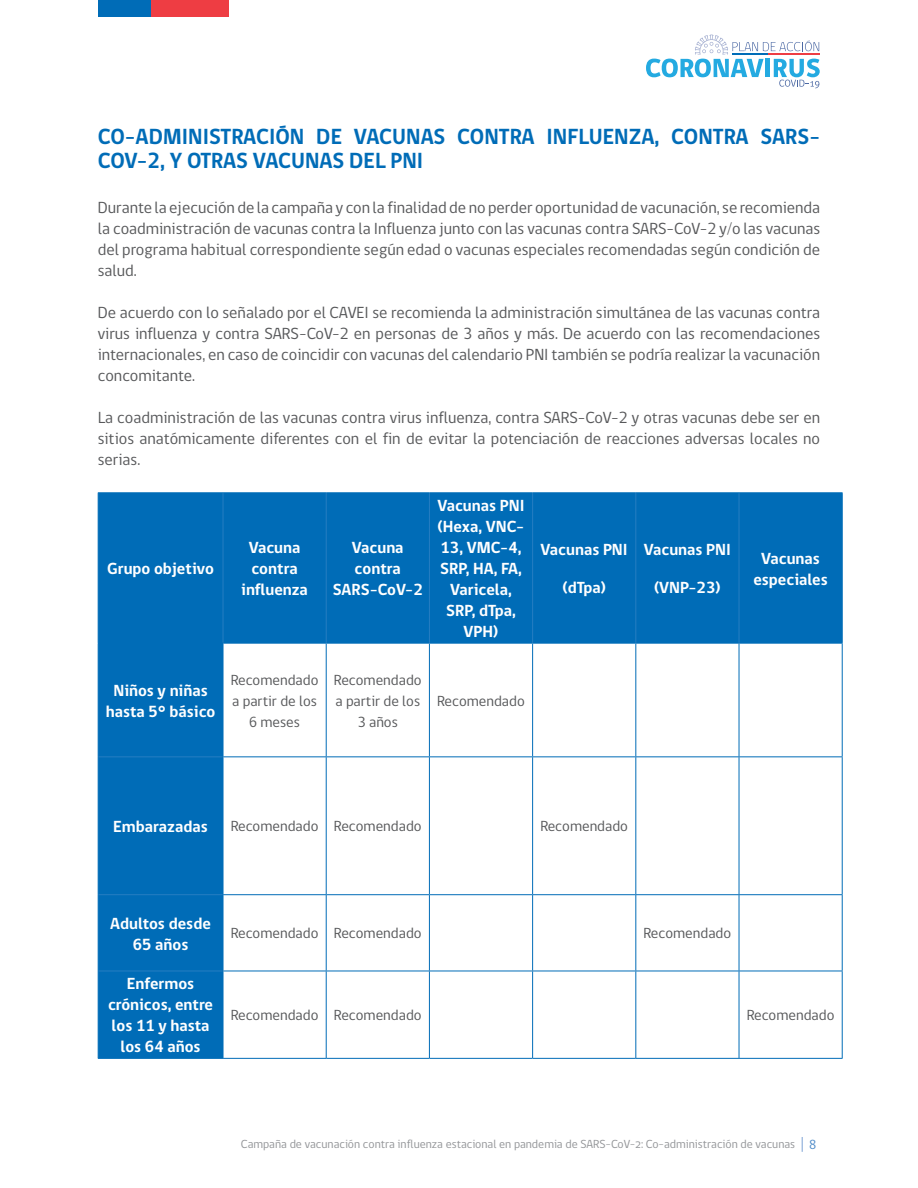
<style>
.page{position:relative;width:918px;height:1188px;background:#fff}
.page>*{position:absolute;margin:0;border:0;box-sizing:border-box;transform-origin:0 0}
.TEXTO_GENERAL{font:700 22.5px/24px "gob CL";color:#006cb7}
.TEXTO_GENERAL-2{font:16.5px/21px "gob CL";color:#57585a;text-align:justify}
.SUB_SUBTITULO_AZUL{font:700 16.5px/21px "gob CL";color:#fff;text-align:center}
.SUB_SUBTITULO_AZUL-2{font:15px/21px "gob CL";color:#57585a;text-align:center}
.t1{font:12px "gob CL";color:#939598}
.s1{font-size:13.5px;color:#4c89c7}
</style>
<div class="page">
<div style="left:98px;top:0;width:54px;height:16px;background:#006cb7"></div>
<div style="left:152px;top:0;width:77px;height:16px;background:#ee3d43"></div>
<svg style="left:802px;top:1137px;width:1px;height:15px"></svg>
<svg style="left:646px;top:35px;width:174px;height:53px"></svg>
<div style="left:99px;top:493px;width:743px;height:565px;background:#006cb7"></div>
<svg style="left:224px;top:644px;width:618px;height:112px"></svg>
<svg style="left:224px;top:757px;width:618px;height:301px"></svg>
<hr style="left:326px;top:644px;width:1px;height:112px;background:#006cb7">
<hr style="left:429px;top:644px;width:1px;height:112px;background:#006cb7">
<hr style="left:532px;top:644px;width:1px;height:112px;background:#006cb7">
<hr style="left:635px;top:644px;width:1px;height:112px;background:#006cb7">
<hr style="left:739px;top:644px;width:1px;height:112px;background:#006cb7">
<hr style="left:842px;top:644px;width:1px;height:112px;background:#006cb7">
<hr style="left:223px;top:756px;width:103px;height:1px;background:#006cb7">
<hr style="left:326px;top:756px;width:103px;height:1px;background:#006cb7">
<hr style="left:326px;top:757px;width:1px;height:137px;background:#006cb7">
<hr style="left:429px;top:756px;width:104px;height:1px;background:#006cb7">
<hr style="left:429px;top:757px;width:1px;height:137px;background:#006cb7">
<hr style="left:533px;top:756px;width:103px;height:1px;background:#006cb7">
<hr style="left:532px;top:757px;width:1px;height:137px;background:#006cb7">
<hr style="left:636px;top:756px;width:103px;height:1px;background:#006cb7">
<hr style="left:635px;top:757px;width:1px;height:137px;background:#006cb7">
<hr style="left:739px;top:756px;width:104px;height:1px;background:#006cb7">
<hr style="left:739px;top:757px;width:1px;height:137px;background:#006cb7">
<hr style="left:842px;top:757px;width:1px;height:137px;background:#006cb7">
<hr style="left:223px;top:894px;width:103px;height:1px;background:#006cb7">
<hr style="left:326px;top:894px;width:103px;height:1px;background:#006cb7">
<hr style="left:326px;top:895px;width:1px;height:76px;background:#006cb7">
<hr style="left:429px;top:894px;width:104px;height:1px;background:#006cb7">
<hr style="left:429px;top:895px;width:1px;height:76px;background:#006cb7">
<hr style="left:533px;top:894px;width:103px;height:1px;background:#006cb7">
<hr style="left:532px;top:895px;width:1px;height:76px;background:#006cb7">
<hr style="left:636px;top:894px;width:103px;height:1px;background:#006cb7">
<hr style="left:635px;top:895px;width:1px;height:76px;background:#006cb7">
<hr style="left:739px;top:894px;width:104px;height:1px;background:#006cb7">
<hr style="left:739px;top:895px;width:1px;height:76px;background:#006cb7">
<hr style="left:842px;top:895px;width:1px;height:76px;background:#006cb7">
<hr style="left:223px;top:971px;width:103px;height:1px;background:#006cb7">
<hr style="left:326px;top:971px;width:103px;height:1px;background:#006cb7">
<hr style="left:326px;top:971px;width:1px;height:87px;background:#006cb7">
<hr style="left:429px;top:971px;width:104px;height:1px;background:#006cb7">
<hr style="left:429px;top:971px;width:1px;height:87px;background:#006cb7">
<hr style="left:533px;top:971px;width:103px;height:1px;background:#006cb7">
<hr style="left:532px;top:971px;width:1px;height:87px;background:#006cb7">
<hr style="left:636px;top:971px;width:103px;height:1px;background:#006cb7">
<hr style="left:635px;top:971px;width:1px;height:87px;background:#006cb7">
<hr style="left:739px;top:971px;width:104px;height:1px;background:#006cb7">
<hr style="left:739px;top:971px;width:1px;height:87px;background:#006cb7">
<hr style="left:842px;top:971px;width:1px;height:87px;background:#006cb7">
<hr style="left:223px;top:1058px;width:103px;height:1px;background:#006cb7">
<hr style="left:326px;top:1058px;width:103px;height:1px;background:#006cb7">
<hr style="left:429px;top:1058px;width:104px;height:1px;background:#006cb7">
<hr style="left:533px;top:1058px;width:103px;height:1px;background:#006cb7">
<hr style="left:636px;top:1058px;width:103px;height:1px;background:#006cb7">
<hr style="left:739px;top:1058px;width:104px;height:1px;background:#006cb7">
<hr style="left:98px;top:492px;width:125px;height:1px;background:#006cb7">
<hr style="left:98px;top:493px;width:1px;height:150px;background:#006cb7">
<hr style="left:223px;top:492px;width:103px;height:1px;background:#006cb7">
<hr style="left:326px;top:492px;width:103px;height:1px;background:#006cb7">
<hr style="left:429px;top:492px;width:104px;height:1px;background:#006cb7">
<hr style="left:533px;top:492px;width:103px;height:1px;background:#006cb7">
<hr style="left:636px;top:492px;width:103px;height:1px;background:#006cb7">
<hr style="left:739px;top:492px;width:104px;height:1px;background:#006cb7">
<hr style="left:842px;top:493px;width:1px;height:150px;background:#006cb7">
<hr style="left:223px;top:643px;width:103px;height:1px;background:#006cb7">
<hr style="left:326px;top:643px;width:103px;height:1px;background:#006cb7">
<hr style="left:429px;top:643px;width:104px;height:1px;background:#006cb7">
<hr style="left:533px;top:643px;width:103px;height:1px;background:#006cb7">
<hr style="left:636px;top:643px;width:103px;height:1px;background:#006cb7">
<hr style="left:739px;top:643px;width:104px;height:1px;background:#006cb7">
<hr style="left:223px;top:493px;width:1px;height:150px;background:#267ec2">
<hr style="left:326px;top:493px;width:1px;height:150px;background:#267ec2">
<hr style="left:429px;top:493px;width:1px;height:150px;background:#267ec2">
<hr style="left:532px;top:493px;width:1px;height:150px;background:#267ec2">
<hr style="left:635px;top:493px;width:1px;height:150px;background:#267ec2">
<hr style="left:739px;top:493px;width:1px;height:150px;background:#267ec2">
<hr style="left:98px;top:643px;width:125px;height:1px;background:#006cb7">
<hr style="left:98px;top:644px;width:1px;height:113px;background:#006cb7">
<hr style="left:223px;top:644px;width:1px;height:112px;background:#006cb7">
<hr style="left:98px;top:757px;width:1px;height:138px;background:#006cb7">
<hr style="left:223px;top:757px;width:1px;height:137px;background:#006cb7">
<hr style="left:98px;top:895px;width:1px;height:76px;background:#006cb7">
<hr style="left:223px;top:895px;width:1px;height:76px;background:#006cb7">
<hr style="left:98px;top:971px;width:1px;height:87px;background:#006cb7">
<hr style="left:223px;top:971px;width:1px;height:87px;background:#006cb7">
<hr style="left:98px;top:1058px;width:125px;height:1px;background:#006cb7">
<hr style="left:99px;top:756px;width:124px;height:1px;background:#267ec2">
<hr style="left:99px;top:894px;width:124px;height:1px;background:#267ec2">
<hr style="left:99px;top:971px;width:124px;height:1px;background:#267ec2">
<p class="TEXTO_GENERAL" style="left:98px;top:125px;width:724px">CO-ADMINISTRACIÓN DE VACUNAS CONTRA INFLUENZA, CONTRA SARS-<br>COV-2, Y OTRAS VACUNAS DEL PNI</p>
<p class="TEXTO_GENERAL-2" style="left:98px;top:198px;width:724px">Durante la ejecución de la campaña y con la finalidad de no perder oportunidad de vacunación, se recomienda la coadministración de vacunas contra la Influenza junto con las vacunas contra SARS-CoV-2 y/o las vacunas del programa habitual correspondiente según edad o vacunas especiales recomendadas según condición de salud.</p>
<p class="TEXTO_GENERAL-2" style="left:98px;top:303px;width:724px">De acuerdo con lo señalado por el CAVEI se recomienda la administración simultánea de las vacunas contra virus influenza y contra SARS-CoV-2 en personas de 3 años y más. De acuerdo con las recomendaciones internacionales, en caso de coincidir con vacunas del calendario PNI también se podría realizar la vacunación concomitante.</p>
<p class="TEXTO_GENERAL-2" style="left:98px;top:408px;width:724px">La coadministración de las vacunas contra virus influenza, contra SARS-CoV-2 y otras vacunas debe ser en sitios anatómicamente diferentes con el fin de evitar la potenciación de reacciones adversas locales no serias.</p>
<p class="SUB_SUBTITULO_AZUL" style="left:107px;top:559px;width:108px">Grupo objetivo</p>
<p class="SUB_SUBTITULO_AZUL" style="left:241px;top:538px;width:68px">Vacuna contra influenza</p>
<p class="SUB_SUBTITULO_AZUL" style="left:333px;top:538px;width:92px">Vacuna contra<br>SARS-CoV-2</p>
<p class="SUB_SUBTITULO_AZUL" style="left:106px;top:680px;width:111px">Niños y niñas hasta 5° básico</p>
<p class="SUB_SUBTITULO_AZUL-2" style="left:231px;top:670px;width:89px">Recomendado a partir de los<br>6 meses</p>
<p class="SUB_SUBTITULO_AZUL-2" style="left:334px;top:670px;width:89px">Recomendado a partir de los<br>3 años</p>
<p class="SUB_SUBTITULO_AZUL" style="left:437px;top:496px;width:89px">Vacunas PNI (Hexa, VNC-<br>13, VMC-4,<br>SRP, HA, FA,<br>Varicela,<br>SRP, dTpa,<br>VPH)</p>
<p class="SUB_SUBTITULO_AZUL-2" style="left:437px;top:691px;width:89px">Recomendado</p>
<p class="SUB_SUBTITULO_AZUL" style="left:541px;top:540px;width:89px">Vacunas PNI</p>
<p class="SUB_SUBTITULO_AZUL" style="left:563px;top:578px;width:45px">(dTpa)</p>
<p class="SUB_SUBTITULO_AZUL" style="left:644px;top:540px;width:89px">Vacunas PNI</p>
<p class="SUB_SUBTITULO_AZUL" style="left:654px;top:578px;width:68px">(VNP-23)</p>
<p class="SUB_SUBTITULO_AZUL" style="left:753px;top:548px;width:76px">Vacunas especiales</p>
<p class="SUB_SUBTITULO_AZUL" style="left:113px;top:816px;width:96px">Embarazadas</p>
<p class="SUB_SUBTITULO_AZUL-2" style="left:231px;top:816px;width:89px">Recomendado</p>
<p class="SUB_SUBTITULO_AZUL-2" style="left:334px;top:816px;width:89px">Recomendado</p>
<p class="SUB_SUBTITULO_AZUL-2" style="left:540px;top:816px;width:89px">Recomendado</p>
<p class="SUB_SUBTITULO_AZUL" style="left:110px;top:913px;width:102px">Adultos desde<br>65 años</p>
<p class="SUB_SUBTITULO_AZUL-2" style="left:231px;top:923px;width:89px">Recomendado</p>
<p class="SUB_SUBTITULO_AZUL-2" style="left:334px;top:923px;width:89px">Recomendado</p>
<p class="SUB_SUBTITULO_AZUL-2" style="left:644px;top:923px;width:89px">Recomendado</p>
<p class="SUB_SUBTITULO_AZUL" style="left:108px;top:974px;width:107px">Enfermos crónicos, entre los 11 y hasta los 64 años</p>
<p class="SUB_SUBTITULO_AZUL-2" style="left:231px;top:1005px;width:89px">Recomendado</p>
<p class="SUB_SUBTITULO_AZUL-2" style="left:334px;top:1005px;width:89px">Recomendado</p>
<p class="SUB_SUBTITULO_AZUL-2" style="left:747px;top:1005px;width:89px">Recomendado</p>
<p class="t1" style="left:241px;top:1136px;width:577px">Campaña de vacunación contra influenza estacional en pandemia de SARS-CoV-2: Co-administración de vacunas <span class="s1">8</span></p>
</div>
